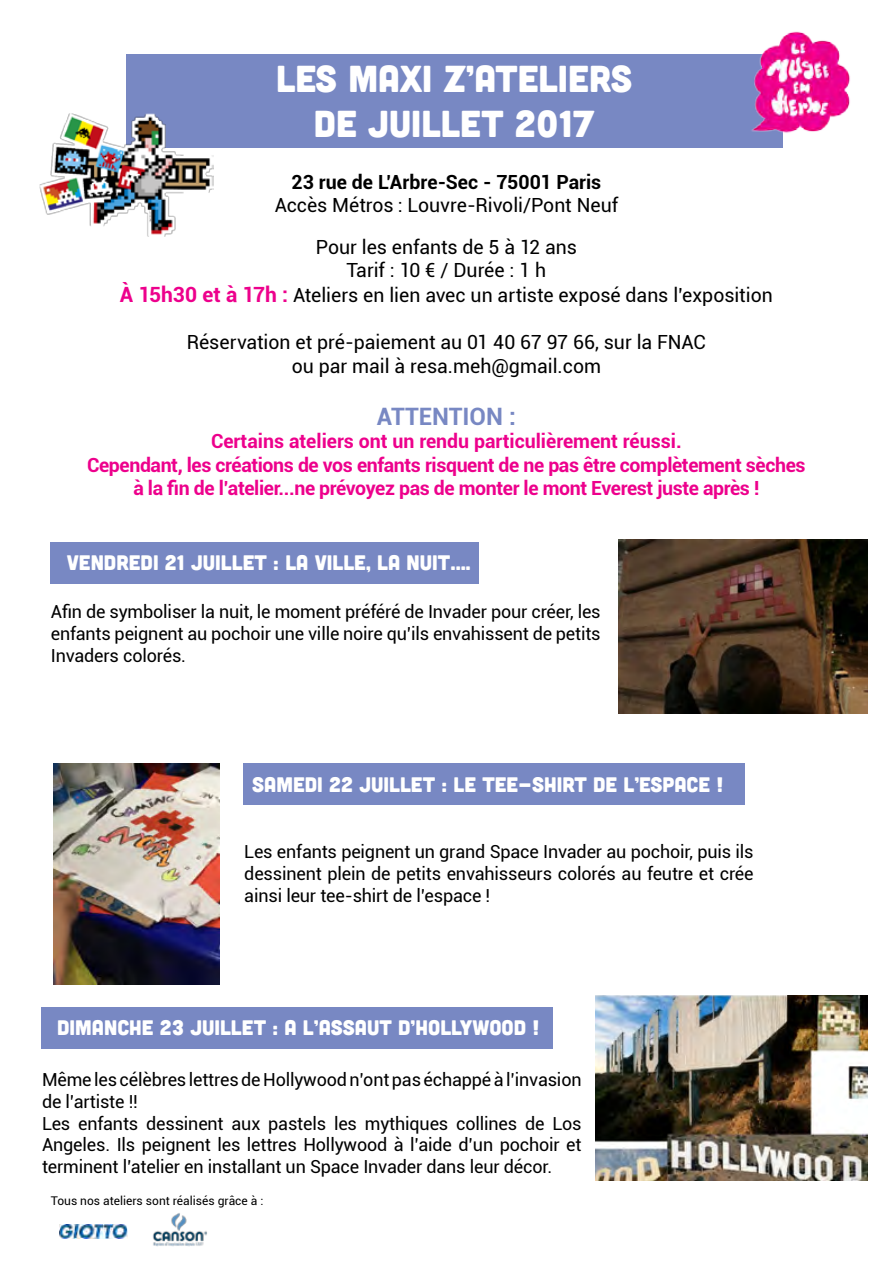
<style>
.page{position:relative;width:893px;height:1263px;background:#fff}
.page>*{position:absolute;margin:0;border:0;box-sizing:border-box;transform-origin:0 0}
.t1{font:37.5px/45px "Cubano";color:#fff;text-align:center}
.t2{font:700 24px "Roboto";color:#7888c3}
.t3{font:21px "Cubano";color:#fff}
.t4{font:19.5px/41.4px "Roboto";color:#000;text-align:center}
.t5{font:700 19.5px/23.4px "Roboto";letter-spacing:-.02em;color:#ed008c;text-align:center}
.t6{font:700 19.5px "Roboto";color:#000}
.t7{font:18px/21.6px "Roboto";letter-spacing:-.01em;color:#000;text-align:justify}
.t8{font:12px "Roboto";color:#000}
.s1{font-weight:700;font-size:21px;color:#ed008c}
</style>
<div class="page">
<img style="left:152px;top:1213px;width:55px;height:34px">
<img style="left:59px;top:1224px;width:68px;height:14px">
<div style="left:126px;top:54px;width:656px;height:94px;background:#7888c3"></div>
<img style="left:751px;top:31px;width:99px;height:105px">
<img style="left:39px;top:113px;width:175px;height:123px">
<div style="left:244px;top:763px;width:501px;height:42px;background:#7888c3"></div>
<img style="left:54px;top:763px;width:166px;height:221px">
<div style="left:41px;top:1008px;width:511px;height:41px;background:#7888c3"></div>
<img style="left:596px;top:995px;width:271px;height:185px">
<div style="left:51px;top:542px;width:428px;height:41px;background:#7888c3"></div>
<img style="left:619px;top:540px;width:248px;height:173px">
<h1 class="t1" style="left:276px;top:54px;width:357px">LES MAXI Z’ATELIERS<br>DE JUILLET 2017</h1>
<p class="t6" style="left:292px;top:168px;width:311px">23 rue de L’Arbre-Sec - 75001 Paris</p>
<p class="t4" style="left:275px;top:184px;width:345px">Accès Métros : Louvre-Rivoli/Pont Neuf<br>Pour les enfants de 5 à 12 ans</p>
<p class="t4" style="left:120px;top:257px;width:654px;line-height:25.2px">Tarif : 10 € / Durée : 1 h<br><span class="s1">À 15h30 et à 17h :</span> Ateliers en lien avec un artiste exposé dans l’exposition</p>
<p class="t4" style="left:187px;top:330px;width:520px;line-height:23.4px">Réservation et pré-paiement au 01 40 67 97 66, sur la FNAC ou par mail à resa.meh@gmail.com</p>
<h2 class="t2" style="left:377px;top:399px;width:140px">ATTENTION :</h2>
<p class="t5" style="left:87px;top:429px;width:720px">Certains ateliers ont un rendu particulièrement réussi.<br>Cependant, les créations de vos enfants risquent de ne pas être complètement sèches à la fin de l’atelier...ne prévoyez pas de monter le mont Everest juste après !</p>
<p class="t3" style="left:67px;top:549px;width:405px">VENDREDI 21 JUILLET : LA VILLE, LA NUIT….</p>
<p class="t7" style="left:51px;top:600px;width:551px">Afin de symboliser la nuit, le moment préféré de Invader pour créer, les enfants peignent au pochoir une ville noire qu’ils envahissent de petits Invaders colorés.</p>
<p class="t3" style="left:252px;top:771px;width:473px">SAMEDI 22 JUILLET : LE TEE-SHIRT DE L’ESPACE !</p>
<p class="t7" style="left:244px;top:840px;width:511px">Les enfants peignent un grand Space Invader au pochoir, puis ils dessinent plein de petits envahisseurs colorés au feutre et crée ainsi leur tee-shirt de l’espace !</p>
<p class="t3" style="left:57px;top:1014px;width:484px">DIMANCHE 23 JUILLET : A L’ASSAUT D’HOLLYWOOD !</p>
<p class="t7" style="left:42px;top:1068px;width:541px;text-align:left">Même les célèbres lettres de Hollywood n’ont pas échappé à l’invasion de l’artiste !!<br>Les enfants dessinent aux pastels les mythiques collines de Los Angeles. Ils peignent les lettres Hollywood à l’aide d’un pochoir et terminent l’atelier en installant un Space Invader dans leur décor.</p>
<p class="t8" style="left:51px;top:1192px;width:214px">Tous nos ateliers sont réalisés grâce à :</p>
</div>
